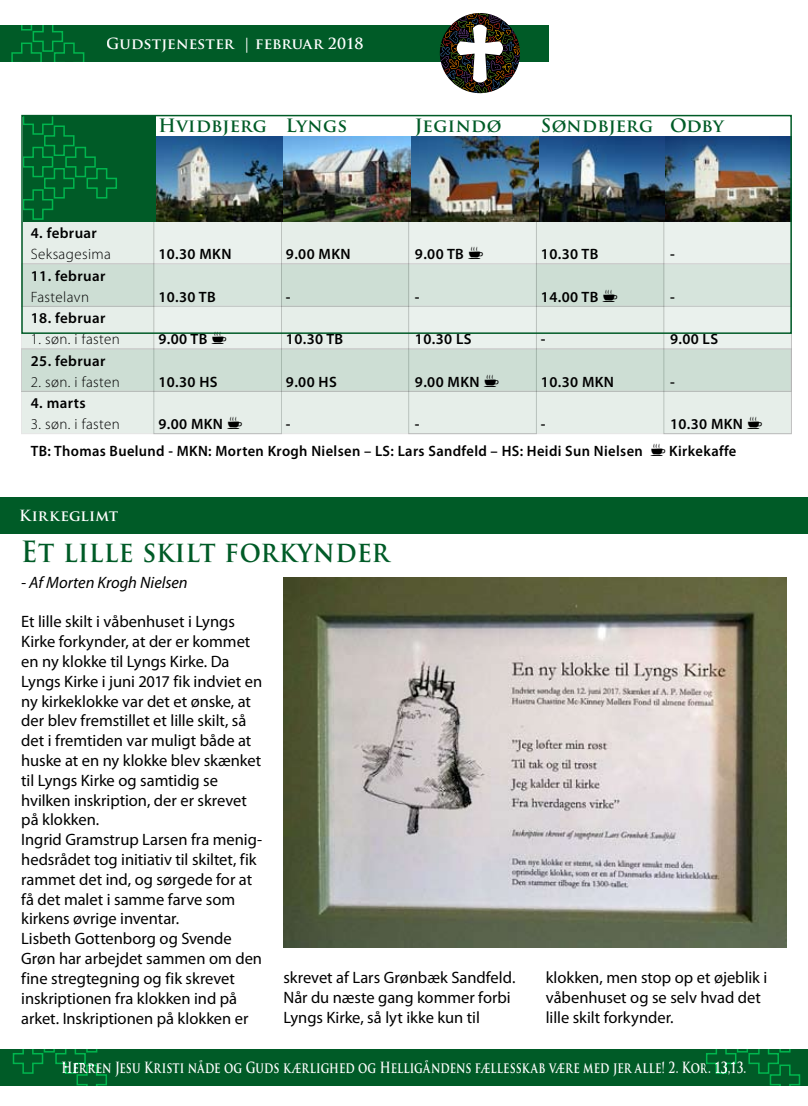
<style>
.page{position:relative;width:808px;height:1106px;background:#fff}
.page>*{position:absolute;margin:0;border:0;box-sizing:border-box;transform-origin:0 0}
.t1{font:700 28.5px "Trajan Pro";letter-spacing:.025em;color:#005b27;scale:.9 1}
.t2{font:700 18px "Trajan Pro";letter-spacing:.02em;color:#005b27}
.t3{font:16.5px/19.8px "Myriad Pro";color:#000}
.t4{font:italic 16.5px "Myriad Pro";color:#000}
.t5{font:600 15px/27px "Myriad Pro";letter-spacing:.025em;color:#000}
.t6{font:700 15px "Trajan Pro";letter-spacing:.005em;color:#fff;scale:.75 1}
.t7{font:300 15px "Myriad Pro";letter-spacing:.025em;color:#000}
.t8{font:700 15px "Trajan Pro";letter-spacing:.005em;color:#fff}
</style>
<div class="page">
<div style="left:22px;top:221px;width:769px;height:42px;background:#e6eee9"></div>
<div style="left:21px;top:264px;width:770px;height:42px;background:#cdded4"></div>
<div style="left:21px;top:306px;width:770px;height:42px;background:#e6eee9"></div>
<div style="left:154px;top:221px;width:128px;height:213px;background:linear-gradient(to right,#e3ece7,#e3ece7)"></div>
<div style="left:154px;top:221px;width:128px;height:213px;border:1px solid #000"></div>
<div style="left:409px;top:221px;width:127px;height:213px;background:linear-gradient(to right,#e3ece7,#e3ece7)"></div>
<div style="left:664px;top:221px;width:127px;height:213px;background:linear-gradient(to right,#e3ece7,#e3ece7)"></div>
<div style="left:664px;top:221px;width:128px;height:213px;border:1px solid #000"></div>
<div style="left:21px;top:349px;width:770px;height:42px;background:#cdded4"></div>
<div style="left:21px;top:391px;width:770px;height:43px;background:#e6eee9"></div>
<div style="left:0;top:26px;width:549px;height:36px;background:#005b27"></div>
<div style="left:0;top:1049px;width:808px;height:36px;background:#005b27"></div>
<div style="left:0;top:497px;width:808px;height:36px;background:#005b27"></div>
<svg style="left:701px;top:114px;width:91px;height:1px"></svg>
<svg style="left:12px;top:1049px;width:96px;height:37px"></svg>
<svg style="left:705px;top:1049px;width:96px;height:37px"></svg>
<svg style="left:440px;top:13px;width:80px;height:80px"></svg>
<img style="left:155px;top:136px;width:634px;height:85px">
<div style="left:23px;top:115px;width:132px;height:106px;background:#005b27"></div>
<img style="left:283px;top:577px;width:504px;height:370px">
<svg style="left:11px;top:25px;width:107px;height:195px"></svg>
<div style="left:21px;top:115px;width:771px;height:219px;border:2px solid #005b27"></div>
<p class="t8" style="left:106px;top:34px;width:259px">Gudstjenester | februar 2018</p>
<p class="t2" style="left:158px;top:114px;width:190px">Hvidbjerg Lyngs</p>
<p class="t2" style="left:415px;top:114px;width:88px">Jegindø</p>
<p class="t2" style="left:541px;top:114px;width:184px">Søndbjerg Odby</p>
<p class="t5" style="left:31px;top:219px;width:68px">4. februar</p>
<p class="t7" style="left:31px;top:245px;width:82px">Seksagesima</p>
<p class="t5" style="left:158px;top:240px;width:75px">10.30 MKN</p>
<p class="t5" style="left:286px;top:240px;width:66px">9.00 MKN</p>
<p class="t5" style="left:415px;top:240px;width:70px">9.00 TB ❑</p>
<p class="t5" style="left:541px;top:240px;width:59px">10.30 TB</p>
<p class="t5" style="left:670px;top:240px;width:6px">-</p>
<p class="t5" style="left:31px;top:261px;width:76px">11. februar</p>
<p class="t7" style="left:31px;top:288px;width:60px">Fastelavn</p>
<p class="t5" style="left:158px;top:283px;width:59px">10.30 TB</p>
<p class="t5" style="left:286px;top:283px;width:6px">-</p>
<p class="t5" style="left:415px;top:283px;width:6px">-</p>
<p class="t5" style="left:541px;top:283px;width:78px">14.00 TB ❑</p>
<p class="t5" style="left:670px;top:283px;width:6px">-</p>
<p class="t5" style="left:31px;top:304px;width:76px">18. februar</p>
<p class="t7" style="left:31px;top:330px;width:90px">1. søn. i fasten</p>
<p class="t5" style="left:158px;top:325px;width:70px">9.00 TB ❑</p>
<p class="t5" style="left:286px;top:325px;width:59px">10.30 TB</p>
<p class="t5" style="left:415px;top:325px;width:58px">10.30 LS</p>
<p class="t5" style="left:541px;top:325px;width:6px">-</p>
<p class="t5" style="left:670px;top:325px;width:50px">9.00 LS</p>
<p class="t5" style="left:31px;top:347px;width:76px">25. februar</p>
<p class="t7" style="left:31px;top:373px;width:90px">2. søn. i fasten</p>
<p class="t5" style="left:158px;top:368px;width:61px">10.30 HS</p>
<p class="t5" style="left:286px;top:368px;width:52px">9.00 HS</p>
<p class="t5" style="left:415px;top:368px;width:86px">9.00 MKN ❑</p>
<p class="t5" style="left:541px;top:368px;width:75px">10.30 MKN</p>
<p class="t5" style="left:670px;top:368px;width:6px">-</p>
<p class="t5" style="left:31px;top:389px;width:56px">4. marts</p>
<p class="t7" style="left:31px;top:415px;width:90px">3. søn. i fasten</p>
<p class="t5" style="left:158px;top:410px;width:86px">9.00 MKN ❑</p>
<p class="t5" style="left:286px;top:410px;width:6px">-</p>
<p class="t5" style="left:415px;top:410px;width:6px">-</p>
<p class="t5" style="left:541px;top:410px;width:6px">-</p>
<p class="t5" style="left:31px;top:410px;width:733px;text-indent:639px">10.30 MKN ❑<br>TB: Thomas Buelund - MKN: Morten Krogh Nielsen – LS: Lars Sandfeld – HS: Heidi Sun Nielsen ❑ Kirkekaffe</p>
<p class="t8" style="left:19px;top:506px;width:101px">Kirkeglimt</p>
<h1 class="t1" style="left:21px;top:533px;width:411px">Et lille skilt forkynder</h1>
<p class="t4" style="left:21px;top:572px;width:168px">- Af Morten Krogh Nielsen</p>
<p class="t3" style="left:21px;top:611px;width:242px">Et lille skilt i våbenhuset i Lyngs<br>Kirke forkynder, at der er kommet en ny klokke til Lyngs Kirke. Da<br>Lyngs Kirke i juni 2017 fik indviet en ny kirkeklokke var det et ønske, at der blev fremstillet et lille skilt, så det i fremtiden var muligt både at huske at en ny klokke blev skænket til Lyngs Kirke og samtidig se hvilken inskription, der er skrevet på klokken.<br>Ingrid Gramstrup Larsen fra menig&shy;hedsrådet tog initiativ til skiltet, fik rammet det ind, og sørgede for at få det malet i samme farve som kirkens øvrige inventar.<br>Lisbeth Gottenborg og Svende<br>Grøn har arbejdet sammen om den fine stregtegning og fik skrevet inskriptionen fra klokken ind på arket. Inskriptionen på klokken er</p>
<p class="t3" style="left:283px;top:967px;width:234px">skrevet af Lars Grønbæk Sandfeld.<br>Når du næste gang kommer forbi<br>Lyngs Kirke, så lyt ikke kun til</p>
<p class="t3" style="left:546px;top:967px;width:223px">klokken, men stop op et øjeblik i våbenhuset og se selv hvad det lille skilt forkynder.</p>
<p class="t6" style="left:62px;top:1058px;width:914px">Herren Jesu Kristi nåde og Guds kærlighed og Helligåndens fællesskab være med jer alle! 2. Kor. 13,13.</p>
</div>
